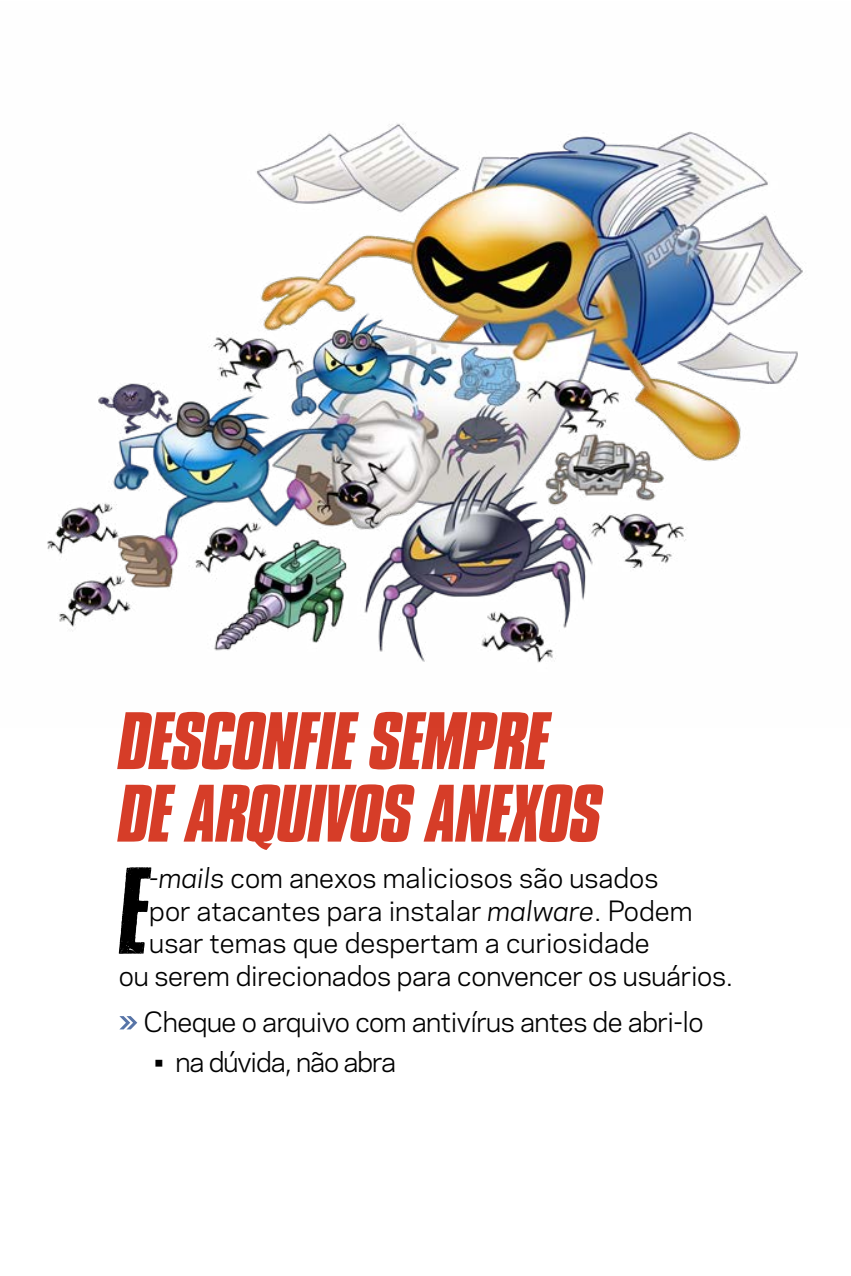
<style>
.page{position:relative;width:851px;height:1276px;background:#fff}
.page>*{position:absolute;margin:0;border:0;box-sizing:border-box;transform-origin:0 0}
.t1{font:103.25px "Cross Town";color:#000}
.t2{font:italic 700 70px/72.5px "Compacta BT";letter-spacing:-.02em;color:#d63d28}
.t3{font:26.25px "Galaxie Polaris";letter-spacing:-.01em;color:#000}
.t4{font:26.25px "Galaxie Polaris";letter-spacing:-.04em;color:#000}
.s1{font-style:italic}
</style>
<div class="page">
<svg style="left:119px;top:1016px;width:18px;height:13px"></svg>
<img style="left:47px;top:123px;width:756px;height:540px">
<h2 class="t2" style="left:119px;top:706px;width:485px">DESCONFIE SEMPRE<br>DE ARQUIVOS ANEXOS</h2>
<h1 class="t1" style="left:119px;top:866px;width:30px">E</h1>
<p class="t3" style="left:149px;top:858px;width:510px"><span class="s1">-mails</span> com anexos maliciosos são usados</p>
<p class="t3" style="left:149px;top:891px;width:544px">por atacantes para instalar <span class="s1">malware</span>. Podem</p>
<p class="t3" style="left:149px;top:923px;width:502px">usar temas que despertam a curiosidade</p>
<p class="t3" style="left:119px;top:956px;width:616px">ou serem direcionados para convencer os usuários.</p>
<p class="t3" style="left:144px;top:1002px;width:561px">Cheque o arquivo com antivírus antes de abri-lo</p>
<p class="t4" style="left:154px;top:1042px;width:243px">• na dúvida, não abra</p>
</div>
